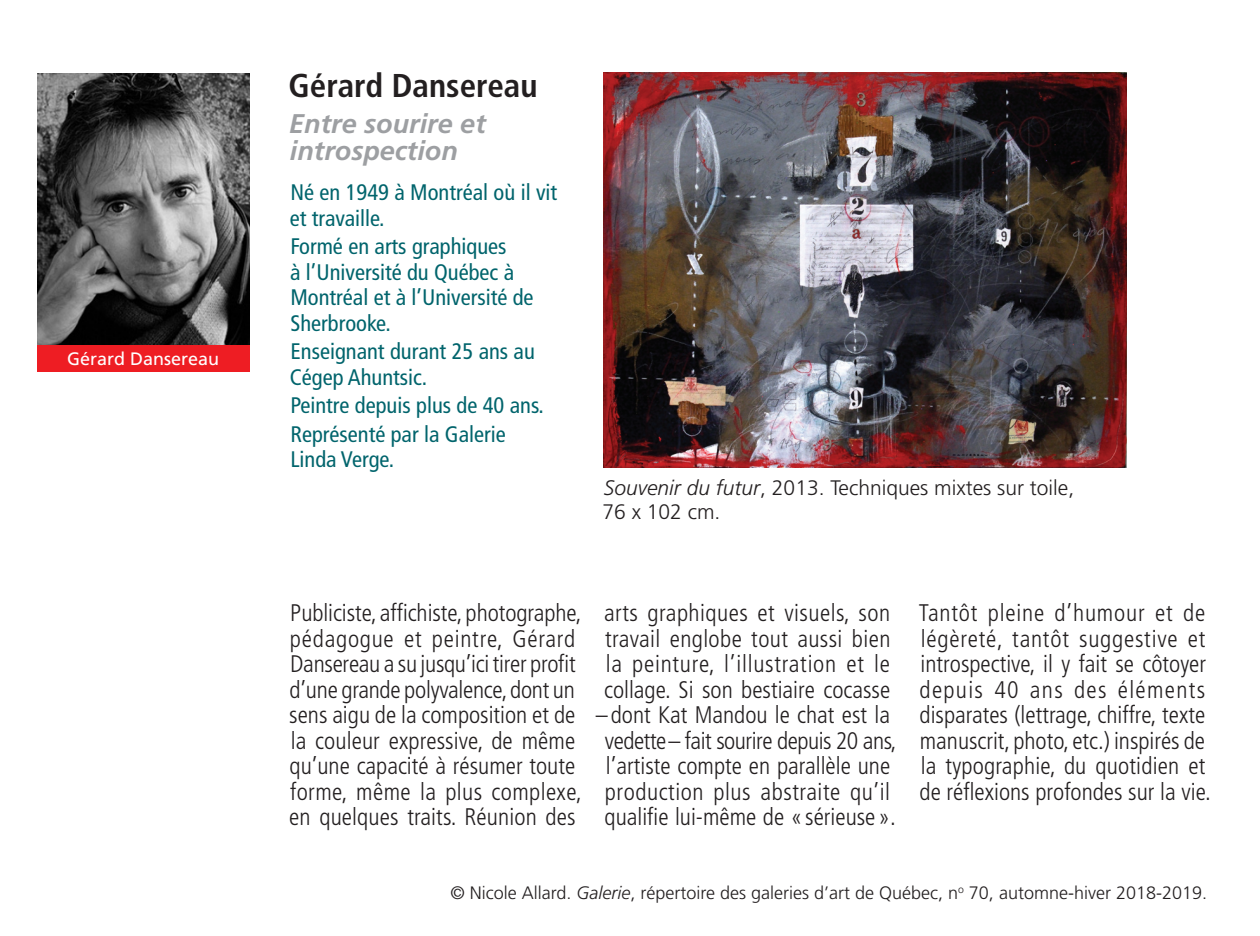
<style>
.page{position:relative;width:1260px;height:936px;background:#fff}
.page>*{position:absolute;margin:0;border:0;box-sizing:border-box;transform-origin:0 0}
.Portrait___NOM{font:700 condensed 33px "Frutiger";color:#231f20}
.Portrait_SOUR_TITRE{font:italic 700 27px/27px "Frutiger";color:#9d9fa2}
.Portrait_TEXTE{font:300 condensed 24px/25.5px "Frutiger";color:#231f20}
.Portrait_C_V{font:condensed 22.5px/25.5px "Frutiger";color:#01646c}
.ARTI_légende{font:300 21px/24px "Frutiger";color:#231f20}
.t1{font:300 18px "Frutiger";color:#231f20}
.t2{font:18px "Frutiger";color:#fff}
.s1{font-style:italic}
</style>
<div class="page">
<img style="left:604px;top:72px;width:522px;height:396px">
<img style="left:37px;top:74px;width:213px;height:271px">
<div style="left:37px;top:345px;width:213px;height:27px;background:#ee1d23"></div>
<p class="t2" style="left:67px;top:348px;width:154px">Gérard Dansereau</p>
<p class="Portrait___NOM" style="left:289px;top:66px;width:251px">Gérard Dansereau</p>
<p class="Portrait_SOUR_TITRE" style="left:289px;top:110px;width:198px">Entre sourire et introspection</p>
<p class="Portrait_C_V" style="left:290px;top:180px;width:269px">Né en 1949 à Montréal où il vit et travaille.</p>
<p class="Portrait_C_V" style="left:290px;top:234px;width:245px">Formé en arts graphiques<br>à l’Université du Québec à<br>Montréal et à l’Université de<br>Sherbrooke.</p>
<p class="Portrait_C_V" style="left:290px;top:339px;width:247px">Enseignant durant 25 ans au<br>Cégep Ahuntsic.</p>
<p class="Portrait_C_V" style="left:290px;top:393px;width:255px">Peintre depuis plus de 40 ans.</p>
<p class="Portrait_C_V" style="left:290px;top:422px;width:217px">Représenté par la Galerie<br>Linda Verge.</p>
<p class="ARTI_légende" style="left:603px;top:476px;width:473px"><span class="s1">Souvenir du futur</span>, 2013. Techniques mixtes sur toile,<br>76 x 102 cm.</p>
<p class="Portrait_TEXTE" style="left:289px;top:601px;width:294px">Publiciste, affichiste, photographe, pédagogue et peintre, Gérard Dansereau a su jusqu’ici tirer profit d’une grande polyvalence, dont un sens aigu de la composition et de la couleur expressive, de même qu’une capacité à résumer toute forme, même la plus complexe, en quelques traits. Réunion des</p>
<p class="Portrait_TEXTE" style="left:596px;top:601px;width:302px;text-align:center">arts graphiques et visuels, son travail englobe tout aussi bien la peinture, l’illustration et le collage. Si son bestiaire cocasse –dont Kat Mandou le chat est la vedette– fait sourire depuis 20 ans, l’artiste compte en parallèle une production plus abstraite qu’il qualifie lui-même de « sérieuse ».</p>
<p class="Portrait_TEXTE" style="left:919px;top:601px;width:294px">Tantôt pleine d’humour et de légèreté, tantôt suggestive et introspective, il y fait se côtoyer depuis 40 ans des éléments disparates (lettrage, chiffre, texte manuscrit, photo, etc.) inspirés de la typographie, du quotidien et de réflexions profondes sur la vie.</p>
<p class="t1" style="left:450px;top:883px;width:758px">© Nicole Allard. <span class="s1">Galerie</span>, répertoire des galeries d’art de Québec, n<sup>o</sup> 70, automne-hiver 2018-2019.</p>
</div>
